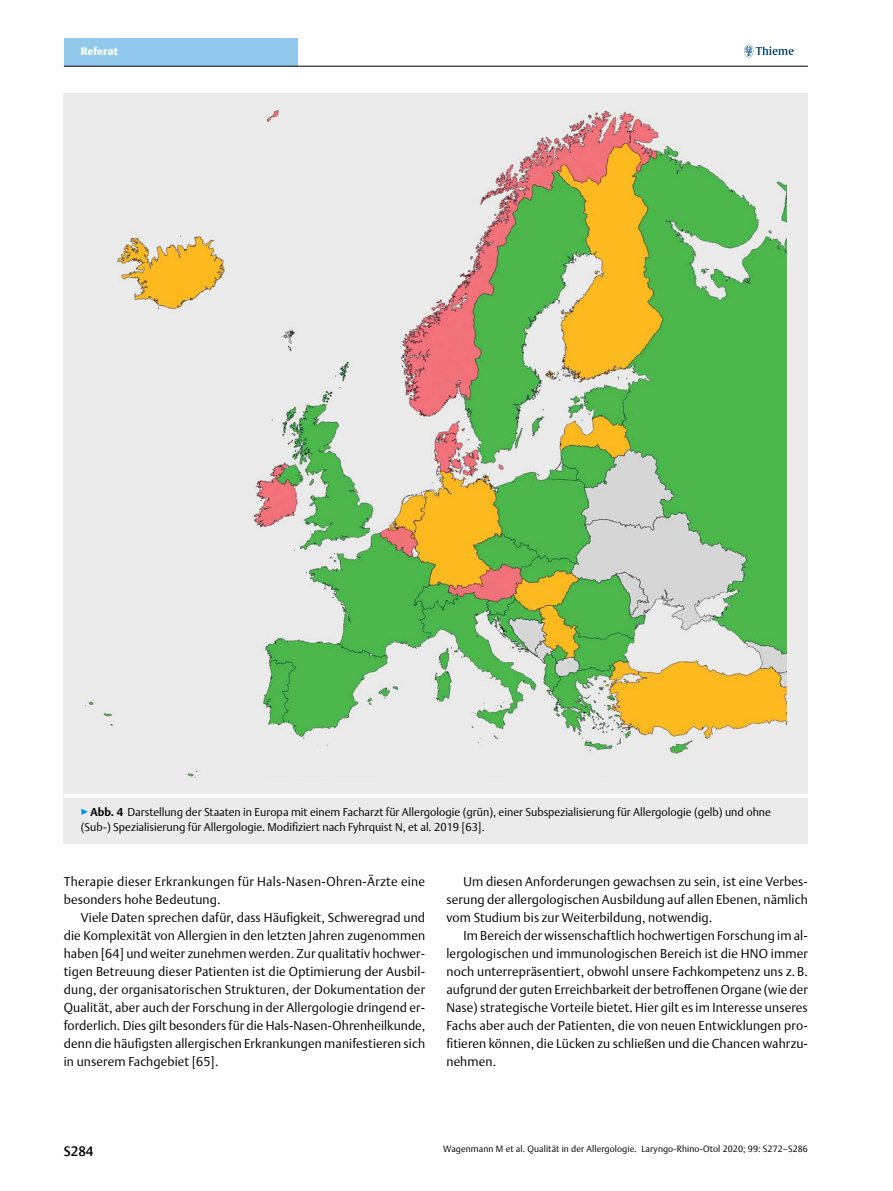
<style>
.page{position:relative;width:893px;height:1191px;background:#fff}
.page>*{position:absolute;margin:0;border:0;box-sizing:border-box;transform-origin:0 0}
.t1{font:500 13.5px "Thieme Argo 2011";color:#000}
.t2{font:300 12.75px/18px "Thieme Argo 2011";letter-spacing:.01em;color:#000;text-align:justify}
.t3{font:300 11.25px/15px "Thieme Argo 2011";color:#000}
.t4{font:900 10.8px "Thieme Argo 2011";letter-spacing:.005em;color:#fff}
.t5{font:300 9px "Thieme Argo 2011";letter-spacing:.01em;color:#000}
.s1{color:#0095da}
.s2{font-weight:700}
</style>
<div class="page">
<div style="left:64px;top:38px;width:234px;height:28px;background:#91c9ed"></div>
<svg style="left:744px;top:45px;width:50px;height:12px"></svg>
<hr style="left:64px;top:66px;width:744px;height:1px;background:#000">
<div style="left:64px;top:94px;width:744px;height:700px;background:#ebebec"></div>
<img style="left:85px;top:111px;width:702px;height:666px">
<div style="left:64px;top:794px;width:744px;height:49px;background:#ebebec"></div>
<hr style="left:64px;top:794px;width:744px;height:4px;background:#fff">
<p class="t4" style="left:81px;top:44px;width:39px">Referat</p>
<p class="t3" style="left:81px;top:804px;width:692px"><span class="s1">▶</span><span class="s2">Abb. 4</span> Darstellung der Staaten in Europa mit einem Facharzt für Allergologie (grün), einer Subspezialisierung für Allergologie (gelb) und ohne (Sub-) Spezialisierung für Allergologie. Modifiziert nach Fyhrquist N, et al. 2019 [63].</p>
<p class="t2" style="left:64px;top:872px;width:363px">Therapie dieser Erkrankungen für Hals-Nasen-Ohren-Ärzte eine besonders hohe Bedeutung.</p>
<p class="t2" style="left:64px;top:908px;width:363px;text-indent:17px">Viele Daten sprechen dafür, dass Häufigkeit, Schweregrad und die Komplexität von Allergien in den letzten Jahren zugenommen haben [64] und weiter zunehmen werden. Zur qualitativ hochwer&shy;tigen Betreuung dieser Patienten ist die Optimierung der Ausbil&shy;dung, der organisatorischen Strukturen, der Dokumentation der Qualität, aber auch der Forschung in der Allergologie dringend er&shy;forderlich. Dies gilt besonders für die Hals-Nasen-Ohrenheilkunde, denn die häufigsten allergischen Erkrankungen manifestieren sich in unserem Fachgebiet [65].</p>
<p class="t2" style="left:446px;top:872px;width:363px;text-indent:17px">Um diesen Anforderungen gewachsen zu sein, ist eine Verbes&shy;serung der allergologischen Ausbildung auf allen Ebenen, nämlich vom Studium bis zur Weiterbildung, notwendig.</p>
<p class="t2" style="left:446px;top:926px;width:363px;text-indent:17px">Im Bereich der wissenschaftlich hochwertigen Forschung im al&shy;lergologischen und immunologischen Bereich ist die HNO immer noch unterrepräsentiert, obwohl unsere Fachkompetenz uns z. B. aufgrund der guten Erreichbarkeit der betroffenen Organe (wie der Nase) strategische Vorteile bietet. Hier gilt es im Interesse unseres Fachs aber auch der Patienten, die von neuen Entwicklungen pro&shy;fitieren können, die Lücken zu schließen und die Chancen wahrzu&shy;nehmen.</p>
<p class="t1" style="left:64px;top:1142px;width:31px">S284</p>
<p class="t5" style="left:443px;top:1143px;width:366px">Wagenmann M et al. Qualität in der Allergologie. Laryngo-Rhino-Otol 2020; 99: S272–S286</p>
</div>
